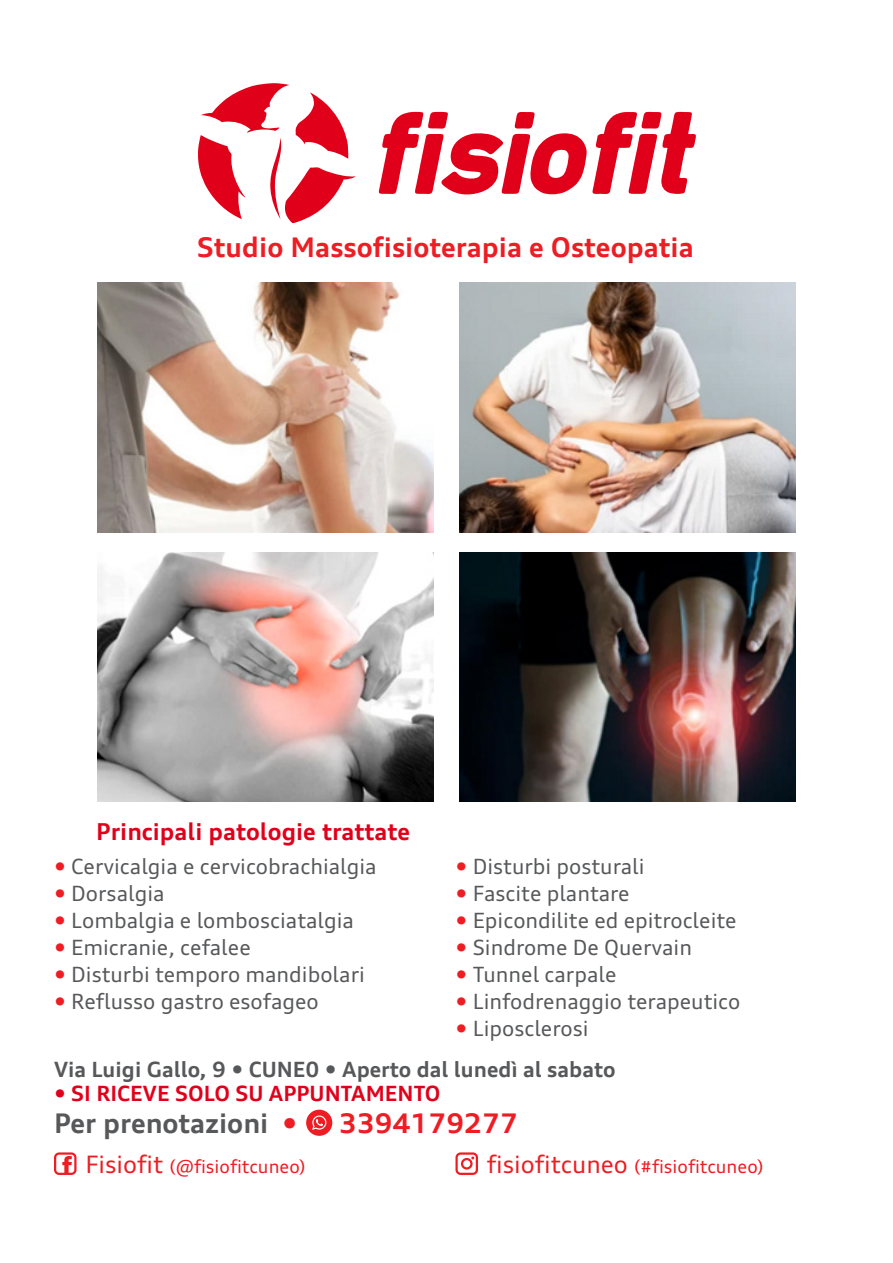
<style>
.page{position:relative;width:893px;height:1263px;background:#fff}
.page>*{position:absolute;margin:0;border:0;box-sizing:border-box;transform-origin:0 0}
.t1{font:700 27px "Audi Type";letter-spacing:.005em;color:#ee1d23}
.t2{font:700 27px "Audi Type";color:#57585a}
.t3{font:700 23.25px "Audi Type";letter-spacing:.005em;color:#e1001a}
.t4{font:21px "Audi Type";color:#57585a}
.t5{font:700 21px "Audi Type";color:#57585a}
.t6{font:700 21px "Audi Type";color:#e1001a}
.t7{font:18px "Audi Type";color:#ee1d23}
.s1{font-weight:700;color:#ee1d23}
.s2{color:#ee1d23}
.s3{font-size:24px}
</style>
<div class="page">
<svg style="left:378px;top:112px;width:318px;height:83px"></svg>
<svg style="left:198px;top:83px;width:158px;height:140px"></svg>
<img style="left:97px;top:283px;width:336px;height:249px">
<img style="left:460px;top:283px;width:336px;height:249px">
<img style="left:97px;top:552px;width:336px;height:250px">
<img style="left:460px;top:552px;width:336px;height:250px">
<div style="left:306px;top:1110px;width:26px;height:26px;background:#ee1d23;border-radius:50%"></div>
<svg style="left:312px;top:1115px;width:14px;height:15px"></svg>
<svg style="left:54px;top:1152px;width:23px;height:23px"></svg>
<svg style="left:455px;top:1152px;width:23px;height:23px"></svg>
<p class="t1" style="left:197px;top:230px;width:498px">Studio Massofisioterapia e Osteopatia</p>
<p class="t3" style="left:96px;top:817px;width:316px">Principali patologie trattate</p>
<p class="t4" style="left:54px;top:853px;width:324px"><span class="s1">•</span> Cervicalgia e cervicobrachialgia</p>
<p class="t4" style="left:54px;top:880px;width:112px"><span class="s1">•</span> Dorsalgia</p>
<p class="t4" style="left:54px;top:907px;width:301px"><span class="s1">•</span> Lombalgia e lombosciatalgia</p>
<p class="t4" style="left:54px;top:934px;width:198px"><span class="s1">•</span> Emicranie, cefalee</p>
<p class="t4" style="left:54px;top:961px;width:312px"><span class="s1">•</span> Disturbi temporo mandibolari</p>
<p class="t4" style="left:54px;top:988px;width:266px"><span class="s1">•</span> Reflusso gastro esofageo</p>
<p class="t4" style="left:455px;top:853px;width:191px"><span class="s1">•</span> Disturbi posturali</p>
<p class="t4" style="left:455px;top:880px;width:176px"><span class="s1">•</span> Fascite plantare</p>
<p class="t4" style="left:455px;top:907px;width:283px"><span class="s1">•</span> Epicondilite ed epitrocleite</p>
<p class="t4" style="left:455px;top:934px;width:238px"><span class="s1">•</span> Sindrome De Quervain</p>
<p class="t4" style="left:455px;top:961px;width:163px"><span class="s1">•</span> Tunnel carpale</p>
<p class="t4" style="left:455px;top:988px;width:286px"><span class="s1">•</span> Linfodrenaggio terapeutico</p>
<p class="t4" style="left:455px;top:1015px;width:135px"><span class="s1">•</span> Liposclerosi</p>
<p class="t5" style="left:54px;top:1056px;width:563px">Via Luigi Gallo, 9 • CUNE0 • Aperto dal lunedì al sabato</p>
<p class="t6" style="left:54px;top:1080px;width:388px">• SI RICEVE SOLO SU APPUNTAMENTO</p>
<p class="t2" style="left:54px;top:1107px;width:245px">Per prenotazioni <span class="s2">•</span></p>
<p class="t1" style="left:339px;top:1107px;width:181px">3394179277</p>
<p class="t7" style="left:85px;top:1155px;width:222px"><span class="s3">Fisiofit</span> (@fisiofitcuneo)</p>
<p class="t7" style="left:487px;top:1155px;width:278px"><span class="s3">fisiofitcuneo</span> (#fisiofitcuneo)</p>
</div>
